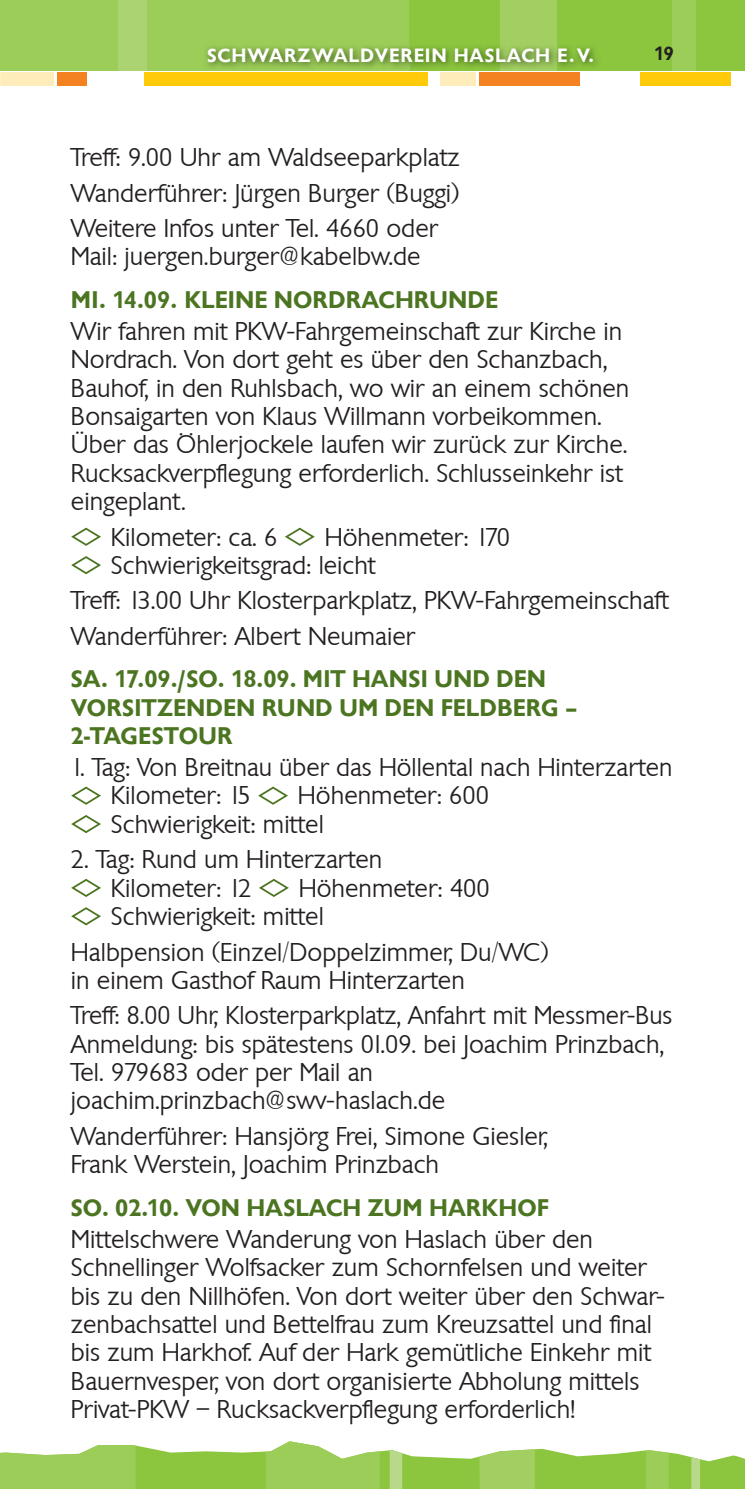
<style>
.page{position:relative;width:745px;height:1489px;background:#fff}
.page>*{position:absolute;margin:0;border:0;box-sizing:border-box;transform-origin:0 0}
.t1{font:300 25px/28.2px "Chantilly";color:#231f20}
.t2{font:700 25px/28.2px "Chantilly";color:#4b7520}
.t3{font:700 20px "Chantilly";letter-spacing:.04em;color:#fff}
.t4{font:700 20px "Chantilly";color:#231f20}
.s1{font-size:17.5px;color:#4b7520}
</style>
<div class="page">
<svg style="left:0;top:1441px;width:744px;height:47px"></svg>
<div style="left:0;top:0;width:744px;height:71px;background:#8bc63e"></div>
<div style="left:0;top:0;width:119px;height:71px;background:#9ccd58"></div>
<div style="left:147px;top:0;width:262px;height:71px;background:#9ccd58"></div>
<div style="left:119px;top:0;width:28px;height:71px;background:#abd371"></div>
<div style="left:499px;top:0;width:57px;height:71px;background:#a2cf62"></div>
<div style="left:672px;top:0;width:23px;height:71px;background:#9ccd58"></div>
<img style="left:206px;top:44px;width:391px;height:25px">
<img style="left:499px;top:44px;width:57px;height:25px">
<div style="left:144px;top:72px;width:283px;height:14px;background:#feca0a"></div>
<div style="left:479px;top:72px;width:100px;height:14px;background:#f58220"></div>
<div style="left:440px;top:72px;width:36px;height:14px;background:#feedbb"></div>
<div style="left:57px;top:72px;width:29px;height:14px;background:#f58220"></div>
<div style="left:0;top:72px;width:54px;height:14px;background:#feedbb"></div>
<div style="left:639px;top:72px;width:91px;height:14px;background:#feca0a"></div>
<p class="t3" style="left:207px;top:44px;width:388px">SCHWARZWALDVEREIN HASLACH E.V.</p>
<p class="t4" style="left:653px;top:43px;width:22px">19</p>
<p class="t1" style="left:71px;top:139px;width:390px;line-height:35.5px;text-align:justify">Treff: 9.00 Uhr am Waldseeparkplatz Wanderführer: Jürgen Burger (Buggi)<br>Weitere Infos unter Tel. 4660 oder</p>
<p class="t1" style="left:71px;top:242px;width:351px">Mail: juergen.burger@kabelbw.de</p>
<p class="t2" style="left:71px;top:286px;width:428px">MI. 14.09. KLEINE NORDRACHRUNDE</p>
<p class="t1" style="left:71px;top:317px;width:559px">Wir fahren mit PKW-Fahrgemeinschaft zur Kirche in Nordrach. Von dort geht es über den Schanzbach, Bauhof, in den Ruhlsbach, wo wir an einem schönen Bonsaigarten von Klaus Willmann vorbeikommen.<br>Über das Öhlerjockele laufen wir zurück zur Kirche.<br>Rucksackverpflegung erforderlich. Schlusseinkehr ist eingeplant.</p>
<p class="t1" style="left:71px;top:522px;width:440px"><span class="s1">◊</span> Kilometer: ca. 6 <span class="s1">◊</span> Höhenmeter: 170 <span class="s1">◊</span> Schwierigkeitsgrad: leicht</p>
<p class="t1" style="left:71px;top:582px;width:599px;line-height:35.5px">Treff: 13.00 Uhr Klosterparkplatz, PKW-Fahrgemeinschaft<br>Wanderführer: Albert Neumaier</p>
<p class="t2" style="left:71px;top:665px;width:508px">SA. 17.09./SO. 18.09. MIT HANSI UND DEN<br>VORSITZENDEN RUND UM DEN FELDBERG –<br>2-TAGESTOUR</p>
<p class="t1" style="left:71px;top:753px;width:602px">1. Tag: Von Breitnau über das Höllental nach Hinterzarten <span class="s1">◊</span> Kilometer: 15 <span class="s1">◊</span> Höhenmeter: 600<br><span class="s1">◊</span> Schwierigkeit: mittel</p>
<p class="t1" style="left:71px;top:845px;width:420px">2. Tag: Rund um Hinterzarten<br><span class="s1">◊</span> Kilometer: 12 <span class="s1">◊</span> Höhenmeter: 400 <span class="s1">◊</span> Schwierigkeit: mittel</p>
<p class="t1" style="left:71px;top:937px;width:479px">Halbpension (Einzel/Doppelzimmer, Du/WC) in einem Gasthof Raum Hinterzarten</p>
<p class="t1" style="left:71px;top:1001px;width:602px">Treff: 8.00 Uhr, Klosterparkplatz, Anfahrt mit Messmer-Bus Anmeldung: bis spätestens 01.09. bei Joachim Prinzbach, Tel. 979683 oder per Mail an joachim.prinzbach@swv-haslach.de</p>
<p class="t1" style="left:71px;top:1121px;width:478px">Wanderführer: Hansjörg Frei, Simone Giesler,<br>Frank Werstein, Joachim Prinzbach</p>
<p class="t2" style="left:71px;top:1193px;width:479px">SO. 02.10. VON HASLACH ZUM HARKHOF</p>
<p class="t1" style="left:71px;top:1224px;width:595px">Mittelschwere Wanderung von Haslach über den Schnellinger Wolfsacker zum Schornfelsen und weiter bis zu den Nillhöfen. Von dort weiter über den Schwar&shy;zenbachsattel und Bettelfrau zum Kreuzsattel und final bis zum Harkhof. Auf der Hark gemütliche Einkehr mit Bauernvesper, von dort organisierte Abholung mittels Privat-PKW – Rucksackverpflegung erforderlich!</p>
</div>
